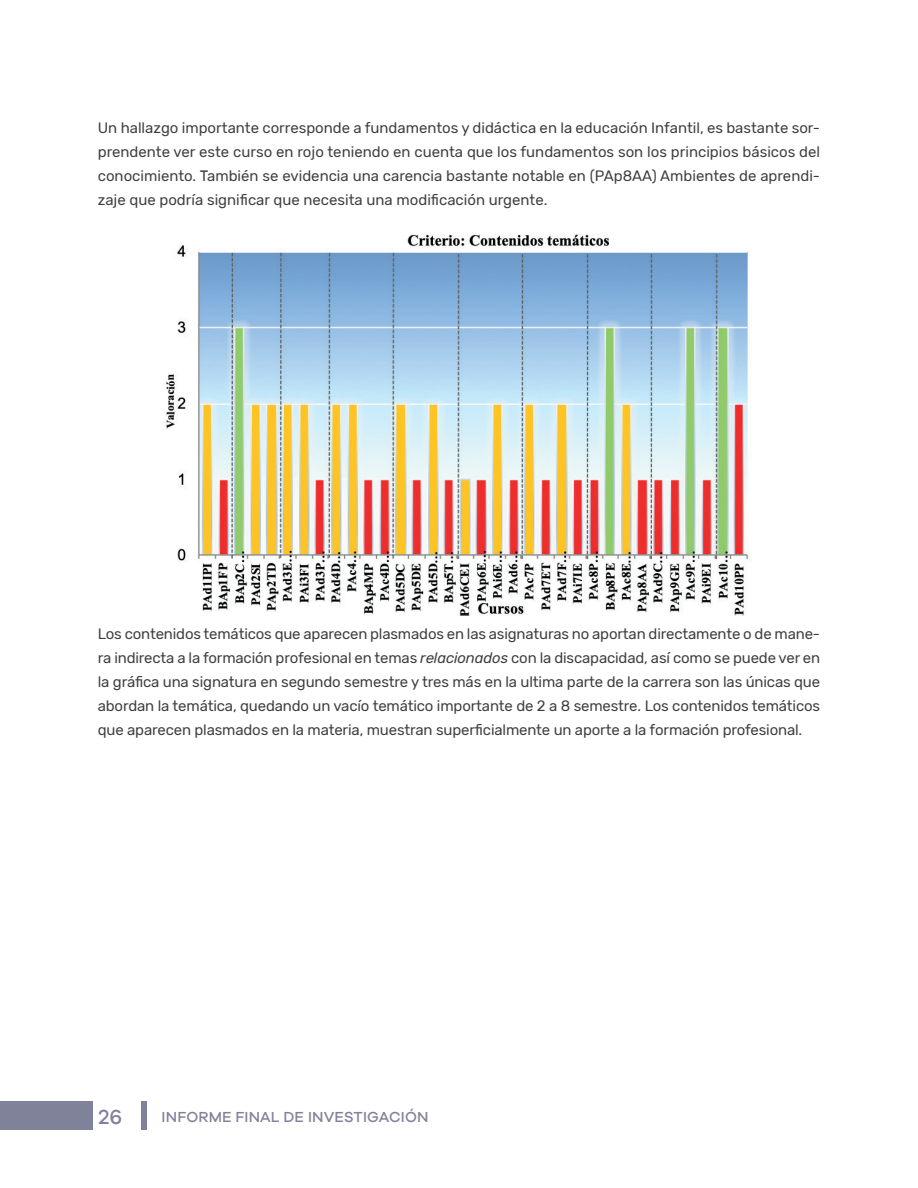
<style>
.page{position:relative;width:918px;height:1188px;background:#fff}
.page>*{position:absolute;margin:0;border:0;box-sizing:border-box;transform-origin:0 0}
.t1{font:500 21px "Galano Grotesque";color:#7f8298}
.t2{font:15px/24px "Rubik";letter-spacing:-.01em;color:#3e3e3f;text-align:justify}
.t3{font:500 15px "Galano Grotesque";letter-spacing:.01em;color:#7f8298}
.s1{font-style:italic}
</style>
<div class="page">
<div style="left:141px;top:1101px;width:5px;height:29px;background:#7f8298"></div>
<div style="left:0;top:1101px;width:93px;height:29px;background:#7f8298"></div>
<img style="left:166px;top:234px;width:583px;height:381px">
<p class="t2" style="left:98px;top:116px;width:724px">Un hallazgo importante corresponde a fundamentos y didáctica en la educación Infantil, es bastante sor&shy;prendente ver este curso en rojo teniendo en cuenta que los fundamentos son los principios básicos del conocimiento. También se evidencia una carencia bastante notable en (PAp8AA) Ambientes de aprendi&shy;zaje que podría significar que necesita una modificación urgente.</p>
<p class="t2" style="left:98px;top:623px;width:724px">Los contenidos temáticos que aparecen plasmados en las asignaturas no aportan directamente o de mane&shy;ra indirecta a la formación profesional en temas <span class="s1">relacionados</span> con la discapacidad, así como se puede ver en la gráfica una signatura en segundo semestre y tres más en la ultima parte de la carrera son las únicas que abordan la temática, quedando un vacío temático importante de 2 a 8 semestre. Los contenidos temáticos que aparecen plasmados en la materia, muestran superficialmente un aporte a la formación profesional.</p>
<h1 class="t1" style="left:99px;top:1104px;width:25px">26</h1>
<p class="t3" style="left:162px;top:1108px;width:268px">INFORME FINAL DE INVESTIGACIÓN</p>
</div>
